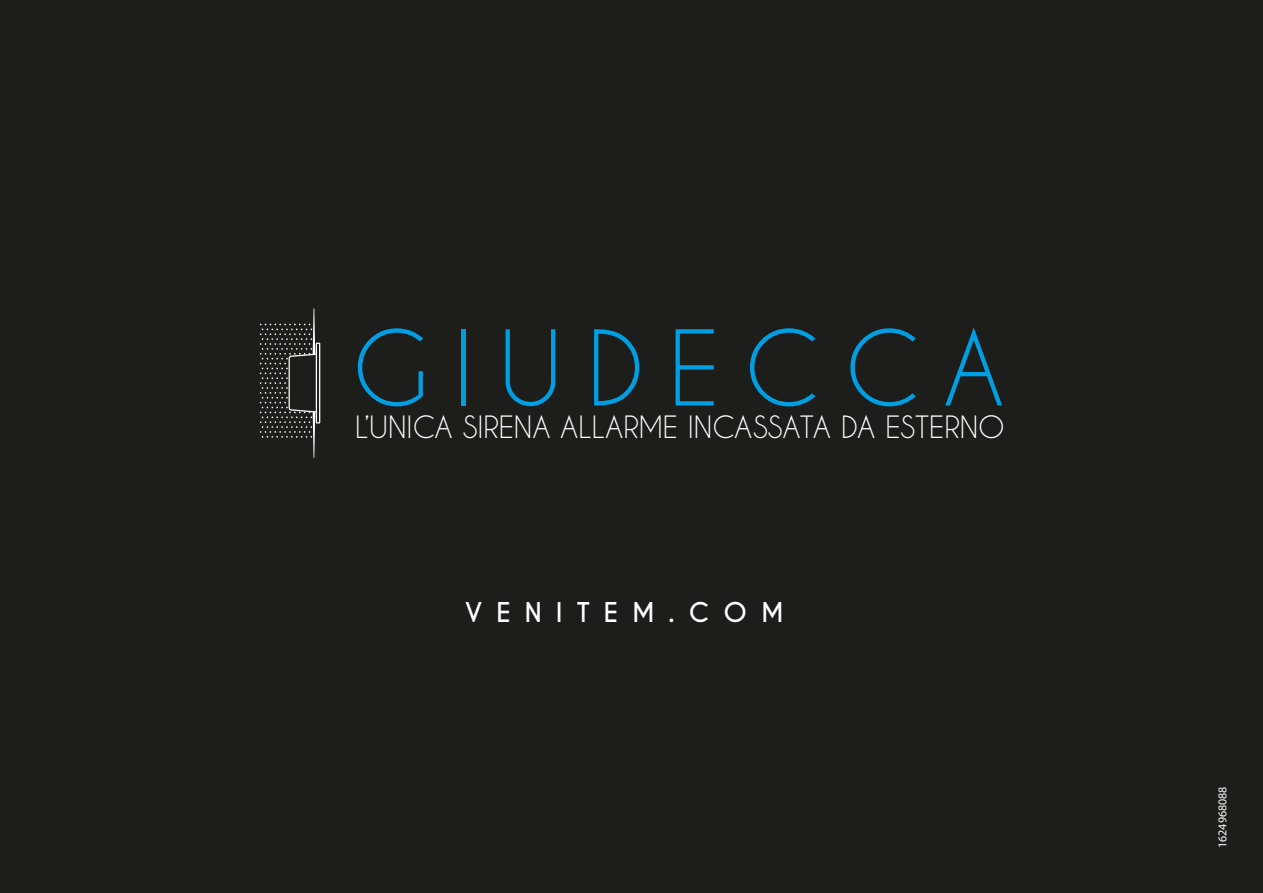
<style>
.page{position:relative;width:1263px;height:893px;background:#1d1d1b}
.page>*{position:absolute;margin:0;border:0;box-sizing:border-box;transform-origin:0 0}
.t1{font:97.65px "Caviar Dreams";letter-spacing:.25em;color:#009fe3}
.t2{font:28.8px "Caviar Dreams";color:#fff}
.t3{font:700 25.65px "Caviar Dreams";letter-spacing:.55em;color:#fff}
.t4{font:12px "Myriad Pro";color:#fff}
</style>
<div class="page">
<svg style="left:260px;top:308px;width:60px;height:150px"></svg>
<h1 class="t1" style="left:352px;top:310px;width:654px">GIUDECCA</h1>
<p class="t2" style="left:355px;top:409px;width:651px">L’UNICA SIRENA ALLARME INCASSATA DA ESTERNO</p>
<p class="t3" style="left:465px;top:597px;width:320px">VENITEM.COM</p>
<p class="t4" style="left:1215px;top:848px;width:63px;rotate:-90deg">1624968088</p>
</div>
